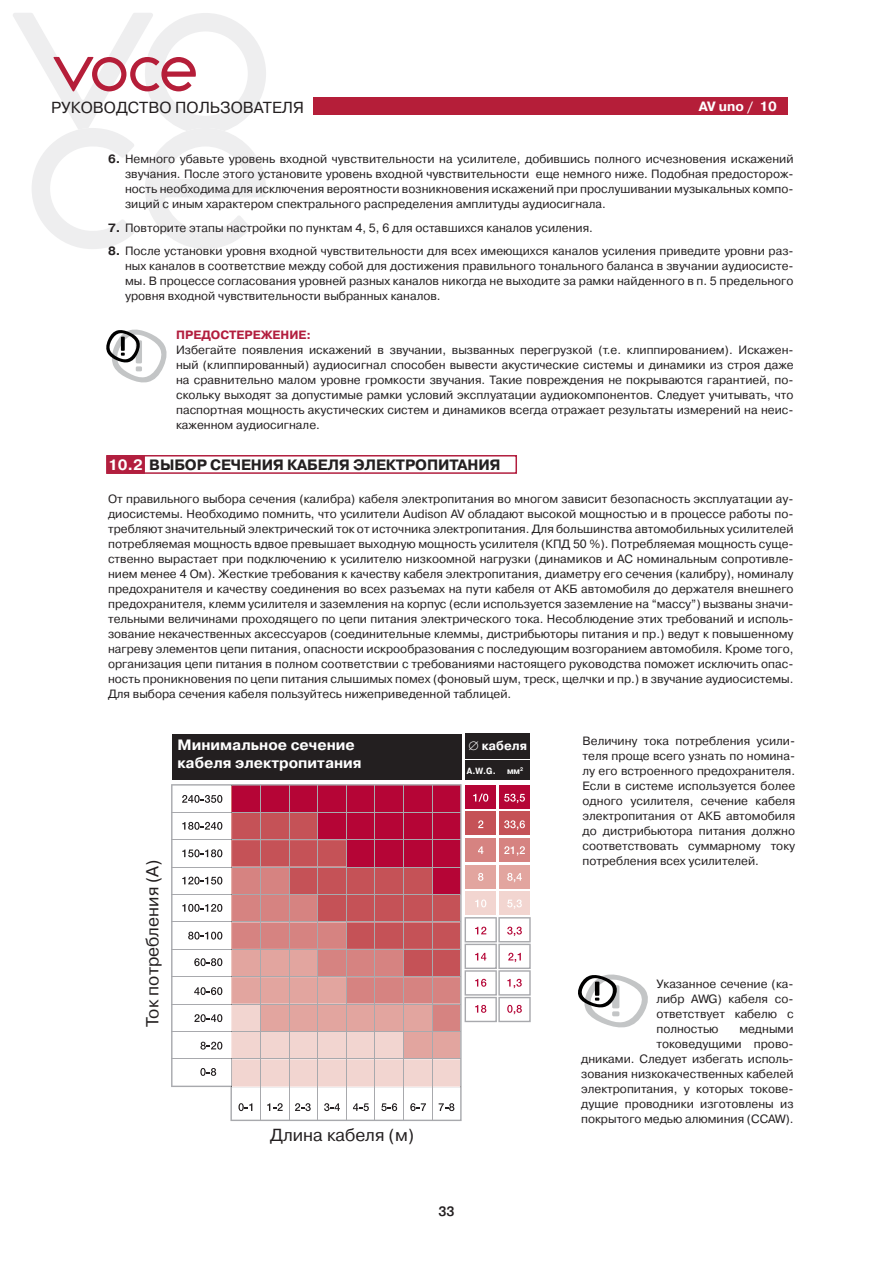
<style>
.page{position:relative;width:893px;height:1263px;background:#fff}
.page>*{position:absolute;margin:0;border:0;box-sizing:border-box;transform-origin:0 0}
.t1{font:17.4px "Pragmatica C";color:#231f20}
.t2{font:16.05px "Pragmatica C";color:#231f20}
.t3{font:700 15px/18px "Pragmatica C";color:#fff}
.t4{font:700 15px "Pragmatica C";letter-spacing:-.01em;color:#231f20}
.t5{font:700 13.5px "Pragmatica C";color:#fff}
.t6{font:700 13.5px "Pragmatica Light C";color:#231f20}
.t7{font:700 12.45px "Pragmatica C";color:#fff}
.t8{font:12px/15px "Pragmatica C";color:#231f20;text-align:justify}
.t9{font:700 12px "Pragmatica C";color:#b21e3e}
.t10{font:700 9px "Pragmatica C";color:#fff;scale:.9 1}
.s1{font-weight:700}
.s2{color:#fff}
</style>
<div class="page">
<svg style="left:13px;top:13px;width:253px;height:236px"></svg>
<div style="left:314px;top:98px;width:474px;height:17px;background:#b51e39"></div>
<div style="left:106px;top:455px;width:411px;height:19px;border:2px solid #b21e3e"></div>
<div style="left:106px;top:455px;width:39px;height:19px;background:#b21e3e;border:2px solid #b21e3e"></div>
<svg style="left:171px;top:784px;width:291px;height:337px"></svg>
<hr style="left:172px;top:1031px;width:289px;height:1px;background:#a8a9ad">
<hr style="left:172px;top:812px;width:289px;height:1px;background:#a8a9ad">
<hr style="left:172px;top:839px;width:289px;height:1px;background:#a8a9ad">
<hr style="left:172px;top:867px;width:289px;height:1px;background:#a8a9ad">
<hr style="left:172px;top:894px;width:289px;height:1px;background:#a8a9ad">
<hr style="left:172px;top:921px;width:289px;height:1px;background:#a8a9ad">
<hr style="left:172px;top:949px;width:289px;height:1px;background:#a8a9ad">
<hr style="left:172px;top:976px;width:289px;height:1px;background:#a8a9ad">
<hr style="left:172px;top:1004px;width:289px;height:1px;background:#a8a9ad">
<hr style="left:172px;top:1058px;width:289px;height:1px;background:#a8a9ad">
<hr style="left:432px;top:785px;width:1px;height:335px;background:#a8a9ad">
<hr style="left:403px;top:785px;width:1px;height:335px;background:#a8a9ad">
<hr style="left:375px;top:785px;width:1px;height:335px;background:#a8a9ad">
<hr style="left:346px;top:785px;width:1px;height:335px;background:#a8a9ad">
<hr style="left:317px;top:785px;width:1px;height:335px;background:#a8a9ad">
<hr style="left:289px;top:785px;width:1px;height:335px;background:#a8a9ad">
<hr style="left:260px;top:785px;width:1px;height:335px;background:#a8a9ad">
<svg style="left:231px;top:785px;width:300px;height:302px"></svg>
<div style="left:172px;top:734px;width:289px;height:46px;background:#231f20"></div>
<div style="left:465px;top:734px;width:65px;height:25px;background:#231f20"></div>
<div style="left:465px;top:760px;width:65px;height:20px;background:#231f20"></div>
<svg style="left:106px;top:329px;width:61px;height:54px"></svg>
<svg style="left:578px;top:974px;width:70px;height:54px"></svg>
<h2 class="t2" style="left:51px;top:98px;width:252px">РУКОВОДСТВО П ОЛЬЗОВАТЕЛЯ</h2>
<p class="t5" style="left:699px;top:99px;width:80px">AV uno / 10</p>
<p class="t8" style="left:125px;top:151px;width:670px;text-indent:-17px"><span class="s1">6.</span> Немного убавьте уровень входной чувствительности на усилителе, добившись полного исчезновения искажений звучания. П осле этого установите уровень входной чувствительности еще немного ниже. П одобная предосторож&shy;ность необходима для исключения вероятности возникновения искажений при прослушивании музыкальных компо&shy;зиций с иным характером спектрального распределения амплитуды аудиосигнала.</p>
<p class="t8" style="left:108px;top:220px;width:486px"><span class="s1">7.</span> Повторите этапы настройки по пунктам 4, 5, 6 для оставшихся каналов усиления.</p>
<p class="t8" style="left:125px;top:243px;width:670px;text-indent:-17px"><span class="s1">8.</span> П осле установки уровня входной чувствительности для всех имеющихся каналов усиления приведите уровни раз&shy;ных каналов в соответствие между собой для достижения правильного тонального баланса в звучании аудиосисте&shy;мы. В процессе согласования уровней разных каналов никогда не выходите за рамки найденного в п. 5 предельного уровня входной чувствительности выбранных каналов.</p>
<p class="t9" style="left:176px;top:328px;width:19px">Предостережение</p>
<p class="t9" style="left:307px;top:328px;width:6px">:</p>
<p class="t8" style="left:176px;top:342px;width:619px">Избегайте появления искажений в звучании, вызванных перегрузкой (т.е. клиппированием). Искажен&shy;ный (клиппированный) аудиосигнал способен вывести акустические системы и динамики из строя даже на сравнительно малом уровне громкости звучания. Такие повреждения не покрываются гарантией, по&shy;скольку выходят за допустимые рамки условий эксплуатации аудиокомпонентов. Следует учитывать, что паспортная мощность акустических систем и динамиков всегда отражает результаты измерений на неис&shy;каженном аудиосигнале.</p>
<p class="t4" style="left:108px;top:456px;width:394px"><span class="s2">10.2</span> ВЫБОР СЕЧЕНИЯ КАБЕЛЯ ЭЛЕКТРОПИТАНИЯ</p>
<p class="t8" style="left:108px;top:491px;width:687px">От правильного выбора сечения (калибра) кабеля электропитания во многом зависит безопасность эксплуатации ау&shy;диосистемы. Необходимо помнить, что усилители Audison AV обладают высокой мощностью и в процессе работы по&shy;требляют значительный электрический ток от источника электропитания. Для большинства автомобильных усилителей потребляемая мощность вдвое превышает выходную мощность усилителя (КПД 50 %). П отребляемая мощность суще&shy;ственно вырастает при подключению к усилителю низкоомной нагрузки (динамиков и АС номинальным сопротивле&shy;нием менее 4 Ом). Жесткие требования к качеству кабеля электропитания, диаметру его сечения (калибру), номиналу предохранителя и качеству соединения во всех разъемах на пути кабеля от АКБ автомобиля до держателя внешнего предохранителя, клемм усилителя и заземления на корпус (если используется заземление на “массу”) вызваны значи&shy;тельными величинами проходящего по цепи питания электрического тока. Несоблюдение этих требований и исполь&shy;зование некачественных аксессуаров (соединительные клеммы, дистрибьюторы питания и пр.) ведут к повышенному нагреву элементов цепи питания, опасности искрообразования с последующим возгоранием автомобиля. Кроме того, организация цепи питания в полном соответствии с требованиями настоящего руководства поможет исключить опас&shy;ность проникновения по цепи питания слышимых помех (фоновый шум, треск, щелчки и пр.) в звучание аудиосистемы.<br>Для выбора сечения кабеля пользуйтесь нижеприведенной таблицей.</p>
<p class="t3" style="left:177px;top:736px;width:186px">Минимальное сечение кабеля электропитания</p>
<p class="t7" style="left:469px;top:739px;width:60px">∅ кабеля</p>
<p class="t10" style="left:467px;top:766px;width:34px">A.W.G.</p>
<p class="t10" style="left:507px;top:766px;width:19px">мм<sup>2</sup></p>
<h1 class="t1" style="left:143px;top:1026px;width:169px;rotate:-90deg">Ток потребления (А)</h1>
<h1 class="t1" style="left:270px;top:1125px;width:145px">Длина кабеля (м)</h1>
<p class="t6" style="left:438px;top:1204px;width:18px">33</p>
<p class="t8" style="left:583px;top:733px;width:214px">Величину тока потребления усили&shy;теля проще всего узнать по номина&shy;лу его встроенного предохранителя.<br>Если в системе используется более одного усилителя, сечение кабеля электропитания от АКБ автомобиля до дистрибьютора питания должно соответствовать суммарному току потребления всех усилителей.</p>
<p class="t8" style="left:656px;top:976px;width:139px">Указанное сечение (ка&shy;либр AWG) кабеля со&shy;ответствует кабелю с полностью</p>
<p class="t8" style="left:581px;top:1021px;width:214px;text-align:right">медными<br>токоведущими прово-<br>дниками. Следует избегать исполь&shy;зования низкокачественных кабелей электропитания, у которых токове&shy;дущие проводники изготовлены из покрытого медью алюминия (CCAW).</p>
</div>
